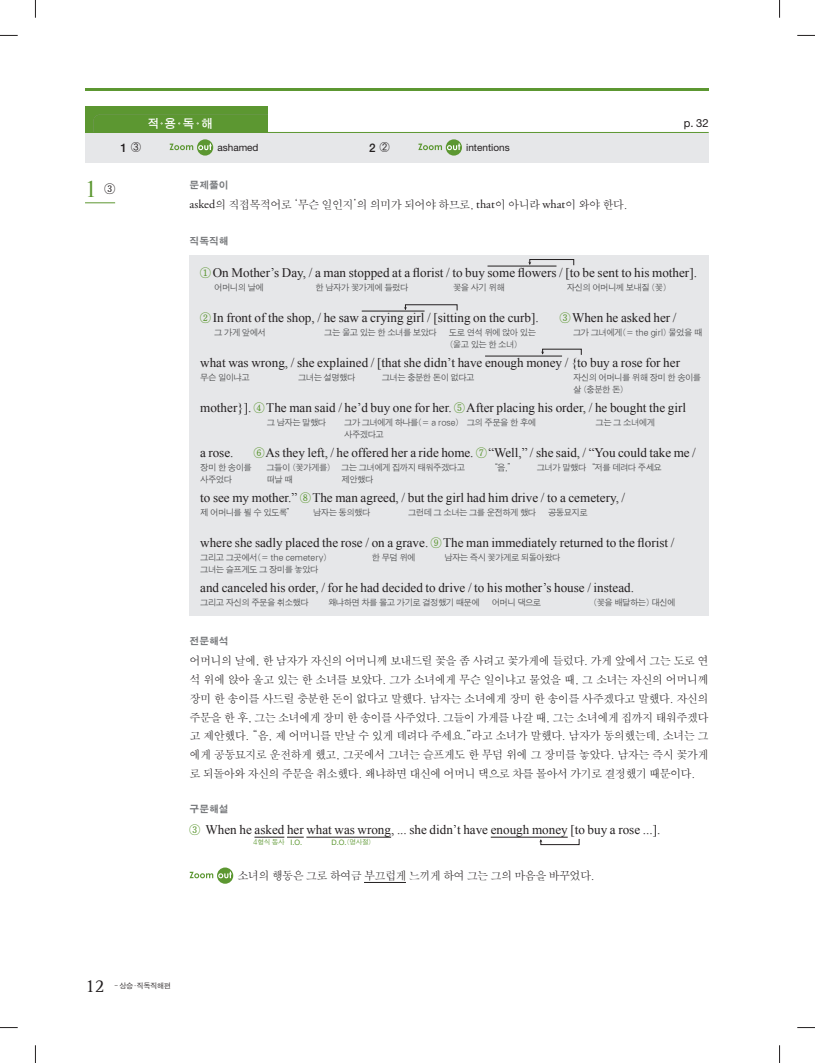
<style>
.page{position:relative;width:815px;height:1063px;background:#fff}
.page>*{position:absolute;margin:0;border:0;box-sizing:border-box;transform-origin:0 0}
.t1{font:23.75px "Times New Roman";color:#5c9731}
.t2{font:18.75px "Rotis Serif";color:#231f20}
.t3{font:13.12px "Times New Roman";color:#231f20}
.t4{font:11.88px "SMT Gothic Std Regular KS Cpc EUC H";color:#fff;scale:.96 1}
.t5{font:500 11.88px "Helvetica Neue";color:#231f20}
.t6{font:11.5px/18.8px "SMSS Myung Jo Std Regular KS Cpc EUC H";letter-spacing:-.07em;color:#231f20;text-align:justify}
.t7{font:11.25px "Helvetica Neue";color:#231f20}
.t8{font:10px "Helvetica Neue";color:#231f20}
.t9{font:10px "SMK Gothic Std Regular KS Cpc EUC H";color:#76787b}
.t10{font:8.75px/12.5px "SMJ Gothic Std Regular KS Cpc EUC H";letter-spacing:-.07em;color:#4b4c4d;scale:.96 1}
.t11{font:7.5px "SMJ Gothic Std Regular KS Cpc EUC H";letter-spacing:-.06em;color:#231f20;scale:.96 1}
.t12{font:6.88px "SMJ Gothic Std Regular KS Cpc EUC H";letter-spacing:-.06em;color:#5c9731}
.s1{font-family:"SMJ Gothic Std Regular KS Cpc EUC H";font-weight:400;font-size:10px}
.s2{font-family:"SMK Gothic Std Regular KS Cpc EUC H";font-weight:400;font-size:10px}
.s3{font-family:"Adobe Garamond Pro";font-size:12.12px}
.s4{font-family:"SMSS Myung Jo Std Regular KS Cpc EUC H";font-size:11px;color:#5c9731}
.s5{font-family:"Helvetica Neue";font-size:7.5px}
</style>
<div class="page">
<hr style="left:85px;top:89px;width:624px;height:2px;background:#5c9731">
<hr style="left:254px;top:837px;width:30px;height:1px;background:#231f20">
<svg style="left:287px;top:837px;width:17px;height:1px"></svg>
<hr style="left:306px;top:837px;width:85px;height:1px;background:#231f20">
<hr style="left:491px;top:837px;width:77px;height:1px;background:#231f20">
<hr style="left:364px;top:882px;width:42px;height:1px;background:#231f20">
<div style="left:85px;top:132px;width:624px;height:30px;background:#e6e7e9"></div>
<div style="left:85px;top:106px;width:183px;height:27px;background:#5c9731"></div>
<svg style="left:93px;top:114px;width:175px;height:18px"></svg>
<hr style="left:85px;top:132px;width:624px;height:1px;background:#5c9731">
<svg style="left:197px;top:139px;width:16px;height:17px"></svg>
<svg style="left:170px;top:144px;width:42px;height:6px"></svg>
<svg style="left:446px;top:139px;width:16px;height:17px"></svg>
<svg style="left:418px;top:144px;width:42px;height:6px"></svg>
<hr style="left:85px;top:203px;width:30px;height:1px;background:#5c9731">
<div style="left:190px;top:255px;width:519px;height:360px;background:#e6e7e9"></div>
<hr style="left:488px;top:266px;width:68px;height:1px;background:#231f20">
<hr style="left:362px;top:311px;width:63px;height:1px;background:#231f20">
<hr style="left:485px;top:356px;width:77px;height:1px;background:#231f20">
<svg style="left:539px;top:839px;width:40px;height:6px"></svg>
<svg style="left:217px;top:868px;width:16px;height:16px"></svg>
<svg style="left:190px;top:872px;width:42px;height:6px"></svg>
<svg style="left:404px;top:304px;width:53px;height:7px"></svg>
<svg style="left:528px;top:259px;width:46px;height:7px"></svg>
<svg style="left:541px;top:349px;width:41px;height:6px"></svg>
<svg style="left:0;top:35px;width:18px;height:1px"></svg>
<svg style="left:797px;top:35px;width:18px;height:1px"></svg>
<svg style="left:0;top:1027px;width:18px;height:1px"></svg>
<svg style="left:797px;top:1027px;width:18px;height:1px"></svg>
<svg style="left:35px;top:0;width:1px;height:18px"></svg>
<svg style="left:35px;top:1045px;width:1px;height:18px"></svg>
<svg style="left:779px;top:0;width:1px;height:18px"></svg>
<svg style="left:779px;top:1045px;width:1px;height:18px"></svg>
<p class="t4" style="left:148px;top:118px;width:69px">적용독해</p>
<p class="t7" style="left:684px;top:119px;width:26px">p. 32</p>
<p class="t5" style="left:120px;top:143px;width:22px">1 <span class="s1">③</span></p>
<p class="t8" style="left:217px;top:144px;width:43px">ashamed</p>
<p class="t5" style="left:369px;top:143px;width:22px">2 <span class="s2">②</span></p>
<p class="t8" style="left:466px;top:144px;width:45px">intentions</p>
<h1 class="t1" style="left:85px;top:176px;width:32px">1 <sup>③</sup></h1>
<p class="t9" style="left:190px;top:181px;width:41px">문제풀이</p>
<p class="t6" style="left:190px;top:196px;width:440px"><span class="s3">asked</span>의 직접목적어로 ‘무슨 일인지’의 의미가 되어야 하므로, <span class="s3">that</span>이 아니라 <span class="s3">what</span>이 와야 한다.</p>
<p class="t9" style="left:190px;top:236px;width:41px">직독직해</p>
<p class="t3" style="left:200px;top:265px;width:498px"><span class="s4">①</span> On Mother’s Day, / a man stopped at a florist / to buy some flowers / [to be sent to his mother].</p>
<p class="t3" style="left:200px;top:310px;width:340px"><span class="s4">②</span> In front of the shop, / he saw a crying girl / [sitting on the curb].</p>
<p class="t3" style="left:560px;top:310px;width:118px"><span class="s4">③</span> When he asked her /</p>
<p class="t3" style="left:200px;top:355px;width:481px">what was wrong, / she explained / [that she didn’t have enough money / {to buy a rose for her</p>
<p class="t3" style="left:200px;top:400px;width:487px">mother}]. <span class="s4">④</span> The man said / he’d buy one for her. <span class="s4">⑤</span> After placing his order, / he bought the girl</p>
<p class="t3" style="left:200px;top:445px;width:35px">a rose.</p>
<p class="t3" style="left:254px;top:445px;width:444px"><span class="s4">⑥</span> As they left, / he offered her a ride home. <span class="s4">⑦</span> “Well,” / she said, / “You could take me /</p>
<p class="t3" style="left:200px;top:490px;width:427px">to see my mother.” <span class="s4">⑧</span> The man agreed, / but the girl had him drive / to a cemetery, /</p>
<p class="t3" style="left:200px;top:535px;width:476px">where she sadly placed the rose / on a grave. <span class="s4">⑨</span> The man immediately returned to the florist /</p>
<p class="t3" style="left:200px;top:580px;width:435px">and canceled his order, / for he had decided to drive / to his mother’s house / instead.</p>
<p class="t10" style="left:214px;top:281px;width:53px">어머니의 날에</p>
<p class="t10" style="left:316px;top:281px;width:98px">한 남자가 꽃가게에 들렀다</p>
<p class="t10" style="left:453px;top:281px;width:55px">꽃을 사기 위해</p>
<p class="t10" style="left:567px;top:281px;width:106px">자신의 어머니께 보내질 (꽃)</p>
<p class="t10" style="left:214px;top:326px;width:55px">그 가게 앞에서</p>
<p class="t10" style="left:324px;top:326px;width:119px">그는 울고 있는 한 소녀를 보았다</p>
<p class="t10" style="left:449px;top:326px;width:92px">도로 연석 위에 앉아 있는</p>
<p class="t10" style="left:573px;top:326px;width:136px">그가 그녀에게(= the girl) 물었을 때</p>
<p class="t10" style="left:449px;top:339px;width:73px">(울고 있는 한 소녀)</p>
<p class="t10" style="left:200px;top:371px;width:53px">무슨 일이냐고</p>
<p class="t10" style="left:298px;top:371px;width:61px">그녀는 설명했다</p>
<p class="t10" style="left:382px;top:371px;width:98px">그녀는 충분한 돈이 없다고</p>
<p class="t10" style="left:573px;top:371px;width:135px">자신의 어머니를 위해 장미 한 송이를 살 (충분한 돈)</p>
<p class="t10" style="left:267px;top:416px;width:63px">그 남자는 말했다</p>
<p class="t10" style="left:344px;top:416px;width:201px">그가 그녀에게 하나를(= a rose) 그의 주문을 한 후에</p>
<p class="t10" style="left:596px;top:416px;width:63px">그는 그 소녀에게</p>
<p class="t10" style="left:344px;top:429px;width:43px">사주겠다고</p>
<p class="t10" style="left:200px;top:461px;width:55px">장미 한 송이를</p>
<p class="t10" style="left:266px;top:461px;width:208px">그들이 (꽃가게를) 그는 그녀에게 집까지 태워주겠다고</p>
<p class="t10" style="left:494px;top:461px;width:19px">“음,”</p>
<p class="t10" style="left:537px;top:461px;width:132px">그녀가 말했다 “저를 데려다 주세요</p>
<p class="t10" style="left:200px;top:474px;width:35px">사주었다</p>
<p class="t10" style="left:267px;top:474px;width:29px">떠날 때</p>
<p class="t10" style="left:342px;top:474px;width:35px">제안했다</p>
<p class="t10" style="left:200px;top:506px;width:95px">제 어머니를 뵐 수 있도록”</p>
<p class="t10" style="left:313px;top:506px;width:61px">남자는 동의했다</p>
<p class="t10" style="left:408px;top:506px;width:135px">그런데 그 소녀는 그를 운전하게 했다</p>
<p class="t10" style="left:548px;top:506px;width:43px">공동묘지로</p>
<p class="t10" style="left:200px;top:551px;width:134px">그리고 그곳에서(= the cemetery)</p>
<p class="t10" style="left:372px;top:551px;width:47px">한 무덤 위에</p>
<p class="t10" style="left:444px;top:551px;width:123px">남자는 즉시 꽃가게로 되돌아왔다</p>
<p class="t10" style="left:200px;top:564px;width:125px">그녀는 슬프게도 그 장미를 놓았다</p>
<p class="t10" style="left:200px;top:596px;width:114px">그리고 자신의 주문을 취소했다</p>
<p class="t10" style="left:328px;top:596px;width:160px">왜냐하면 차를 몰고 가기로 결정했기 때문에</p>
<p class="t10" style="left:492px;top:596px;width:53px">어머니 댁으로</p>
<p class="t10" style="left:593px;top:596px;width:87px">(꽃을 배달하는) 대신에</p>
<p class="t9" style="left:190px;top:637px;width:41px">전문해석</p>
<p class="t6" style="left:190px;top:652px;width:521px">어머니의 날에, 한 남자가 자신의 어머니께 보내드릴 꽃을 좀 사려고 꽃가게에 들렀다. 가게 앞에서 그는 도로 연 석 위에 앉아 울고 있는 한 소녀를 보았다. 그가 소녀에게 무슨 일이냐고 물었을 때, 그 소녀는 자신의 어머니께 장미 한 송이를 사드릴 충분한 돈이 없다고 말했다. 남자는 소녀에게 장미 한 송이를 사주겠다고 말했다. 자신의 주문을 한 후, 그는 소녀에게 장미 한 송이를 사주었다. 그들이 가게를 나갈 때, 그는 소녀에게 집까지 태워주겠다 고 제안했다. “음, 제 어머니를 만날 수 있게 데려다 주세요.”라고 소녀가 말했다. 남자가 동의했는데, 소녀는 그 에게 공동묘지로 운전하게 했고, 그곳에서 그녀는 슬프게도 한 무덤 위에 그 장미를 놓았다. 남자는 즉시 꽃가게 로 되돌아와 자신의 주문을 취소했다. 왜냐하면 대신에 어머니 댁으로 차를 몰아서 가기로 결정했기 때문이다.</p>
<p class="t9" style="left:190px;top:805px;width:41px">구문해설</p>
<p class="t3" style="left:190px;top:822px;width:472px"><span class="s4">③</span> When he asked her what was wrong, ... she didn’t have enough money [to buy a rose ...].</p>
<p class="t12" style="left:253px;top:839px;width:50px">4형식 동사 <span class="s5">I.O.</span></p>
<p class="t12" style="left:331px;top:839px;width:42px"><span class="s5">D.O.</span>(명사절)</p>
<p class="t6" style="left:237px;top:867px;width:359px">소녀의 행동은 그로 하여금 부끄럽게 느끼게 하여 그는 그의 마음을 바꾸었다.</p>
<h2 class="t2" style="left:85px;top:978px;width:21px">12</h2>
<p class="t11" style="left:114px;top:982px;width:60px">- 상승ㆍ직독직해편</p>
</div>
